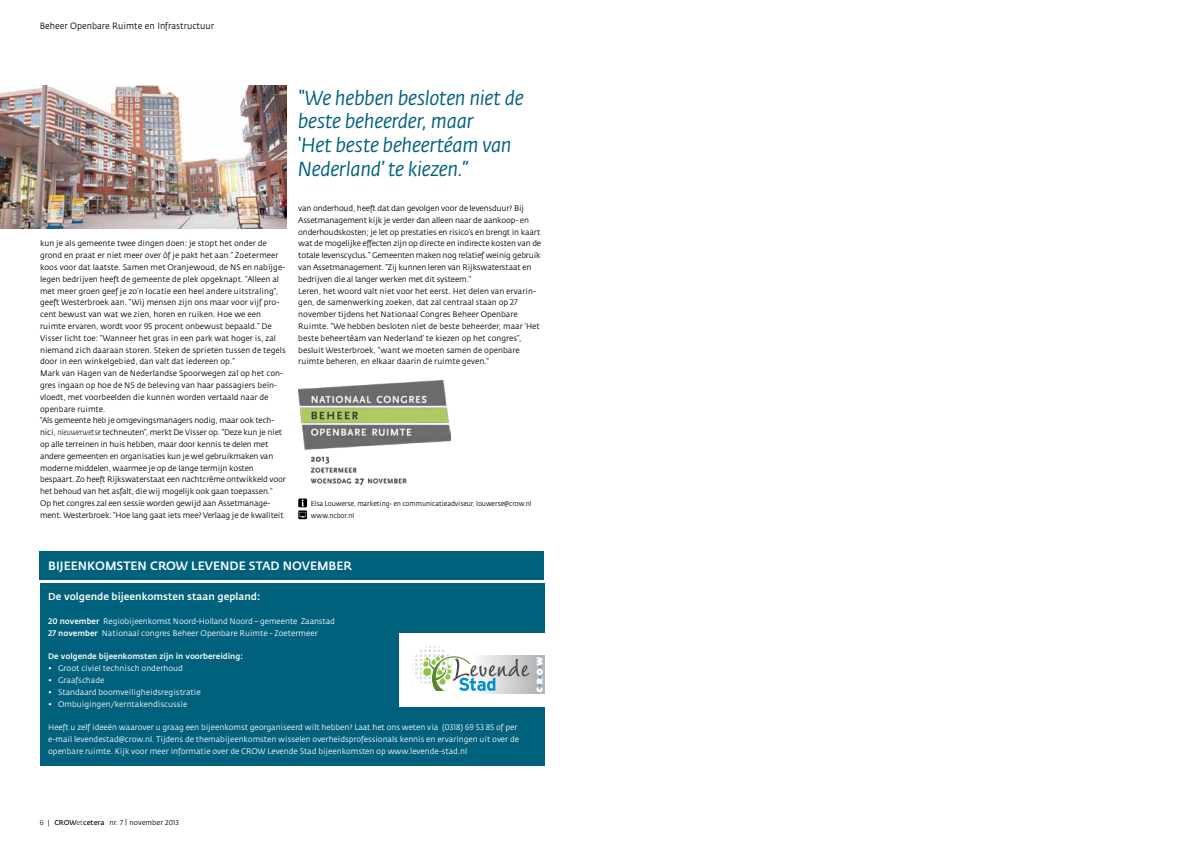
<style>
.page{position:relative;width:1191px;height:842px;background:#fff}
.page>*{position:absolute;margin:0;border:0;box-sizing:border-box;transform-origin:0 0}
.t1{font:italic 20px/23.6px "Fedra Sans";letter-spacing:-.01em;color:#00617d}
.t2{font:500 12px "Fedra Sans";color:#fff}
.t3{font:500 10px "Fedra Sans";color:#fff}
.t4{font:9px "Fedra Sans";color:#000;scale:.93 1}
.t5{font:8px/11.8px "Fedra Sans";color:#000}
.t6{font:8px/11.8px "Fedra Sans";letter-spacing:-.02em;color:#000}
.t7{font:8px/11.8px "Fedra Sans";letter-spacing:-.005em;color:#fff}
.t8{font:500 8px "Fedra Sans";color:#fff}
.t9{font:7px/11.8px "Fedra Sans";letter-spacing:-.01em;color:#000;scale:.93 1}
.t10{font:7px "Fedra Sans";letter-spacing:-.01em;color:#000}
.t11{font:5px "Fedra Sans";color:#fff}
.s1{font-weight:300;font-style:italic}
.s2{font-weight:500}
.s3{font-style:inherit}
.s4{font-weight:300}
</style>
<div class="page">
<div style="left:298px;top:498px;width:9px;height:9px;background:#000"></div>
<svg style="left:301px;top:499px;width:3px;height:7px"></svg>
<img style="left:298px;top:380px;width:153px;height:104px">
<img style="left:0;top:86px;width:286px;height:142px">
<div style="left:298px;top:510px;width:9px;height:9px;background:#000"></div>
<svg style="left:299px;top:512px;width:7px;height:6px"></svg>
<div style="left:40px;top:583px;width:504px;height:182px;background:#00617d"></div>
<div style="left:399px;top:633px;width:154px;height:74px;background:#fff"></div>
<svg style="left:535px;top:655px;width:9px;height:39px"></svg>
<div style="left:472px;top:655px;width:63px;height:39px;background:linear-gradient(to right,#fcfcfc,#b4b7b9)"></div>
<svg style="left:536px;top:657px;width:6px;height:35px"></svg>
<svg style="left:412px;top:646px;width:117px;height:45px"></svg>
<div style="left:40px;top:551px;width:504px;height:29px;background:#00617d"></div>
<p class="t4" style="left:40px;top:21px;width:189px">Beheer Openbare Ruimte en Infrastructuur</p>
<p class="t11" style="left:12px;top:224px;width:37px;rotate:-90deg">Beeld: Fotoflex</p>
<p class="t5" style="left:40px;top:238px;width:247px">kun je als gemeente twee dingen doen: je stopt het onder de grond en praat er niet meer over óf je pakt het aan.” Zoetermeer koos voor dat laatste. Samen met Oranjewoud, de NS en nabijge&shy;legen bedrijven heeft de gemeente de plek opgeknapt. “Alleen al met meer groen geef je zo’n locatie een heel andere uitstraling”, geeft Westerbroek aan. “Wij mensen zijn ons maar voor vijf pro&shy;cent bewust van wat we zien, horen en ruiken. Hoe we een ruimte ervaren, wordt voor 95 procent onbewust bepaald.” De Visser licht toe: “Wanneer het gras in een park wat hoger is, zal niemand zich daaraan storen. Steken de sprieten tussen de tegels door in een winkelgebied, dan valt dat iedereen op.”<br>Mark van Hagen van de Nederlandse Spoorwegen zal op het con&shy;gres ingaan op hoe de NS de beleving van haar passagiers beïn&shy;vloedt, met voorbeelden die kunnen worden vertaald naar de openbare ruimte.<br>“Als gemeente heb je omgevingsmanagers nodig, maar ook tech&shy;nici, <span class="s1">nieuwerwetse</span> techneuten”, merkt De Visser op. “Deze kun je niet op alle terreinen in huis hebben, maar door kennis te delen met andere gemeenten en organisaties kun je wel gebruikmaken van moderne middelen, waarmee je op de lange termijn kosten bespaart. Zo heeft Rijkswaterstaat een nachtcrème ontwikkeld voor het behoud van het asfalt, die wij mogelijk ook gaan toepassen.”<br>Op het congres zal een sessie worden gewijd aan Assetmanage&shy;ment. Westerbroek: “Hoe lang gaat iets mee? Verlaag je de kwaliteit</p>
<h1 class="t1" style="left:298px;top:87px;width:227px">“We hebben besloten niet de beste beheerder, maar<br>‘Het beste beheertéam van<br>Nederland’ te kiezen.”</h1>
<p class="t6" style="left:298px;top:202px;width:244px">van onderhoud, heeft dat dan gevolgen voor de levensduur? Bij Assetmanagement kijk je verder dan alleen naar de aankoop- en onderhoudskosten; je let op prestaties en risico’s en brengt in kaart wat de mogelijke effecten zijn op directe en indirecte kosten van de totale levenscyclus.” Gemeenten maken nog relatief weinig gebruik van Assetmanagement. “Zij kunnen leren van Rijkswaterstaat en bedrijven die al langer werken met dit systeem.”<br>Leren, het woord valt niet voor het eerst. Het delen van ervarin&shy;gen, de samenwerking zoeken, dat zal centraal staan op 27 november tijdens het Nationaal Congres Beheer Openbare Ruimte. “We hebben besloten niet de beste beheerder, maar ‘Het beste beheertéam van Nederland’ te kiezen op het congres”, besluit Westerbroek, “want we moeten samen de openbare ruimte beheren, en elkaar daarin de ruimte geven.”</p>
<p class="t9" style="left:311px;top:498px;width:239px">Elsa Louwerse, marketing- en communicatieadviseur, louwerse@crow.nl www.ncbor.nl</p>
<h2 class="t2" style="left:48px;top:559px;width:305px">Bijeenkomsten CROW Levende Stad november</h2>
<p class="t3" style="left:48px;top:591px;width:214px">De volgende bijeenkomsten staan gepland:</p>
<p class="t7" style="left:48px;top:615px;width:288px"><span class="s2">20 november</span> Regiobijeenkomst Noord-Holland Noord – gemeente Zaanstad<br><span class="s2">27 november</span> Nationaal congres Beheer Openbare Ruimte - Zoetermeer</p>
<p class="t8" style="left:48px;top:652px;width:196px">De volgende bijeenkomsten zijn in voorbereiding:</p>
<p class="t7" style="left:48px;top:663px;width:136px">• Groot civiel technisch onderhoud</p>
<p class="t7" style="left:48px;top:674px;width:58px">• Graafschade</p>
<p class="t7" style="left:48px;top:686px;width:154px">• Standaard boomveiligheidsregistratie</p>
<p class="t7" style="left:48px;top:698px;width:141px">• Ombuigingen/kerntakendiscussie</p>
<p class="t7" style="left:48px;top:722px;width:472px">Heeft u zelf ideeën waarover u graag een bijeenkomst georganiseerd wilt hebben? Laat het ons weten via (0318) 69 53 85 of per e-mail levendestad@crow.nl. Tijdens de themabijeenkomsten wisselen overheidsprofessionals kennis en ervaringen uit over de openbare ruimte. Kijk voor meer informatie over de CROW Levende Stad bijeenkomsten op www.levende-stad.nl</p>
<p class="t10" style="left:40px;top:818px;width:141px">6 | <span class="s3">CROW</span><span class="s4">et</span><span class="s3">cetera</span> nr. 7 | november 2013</p>
</div>
